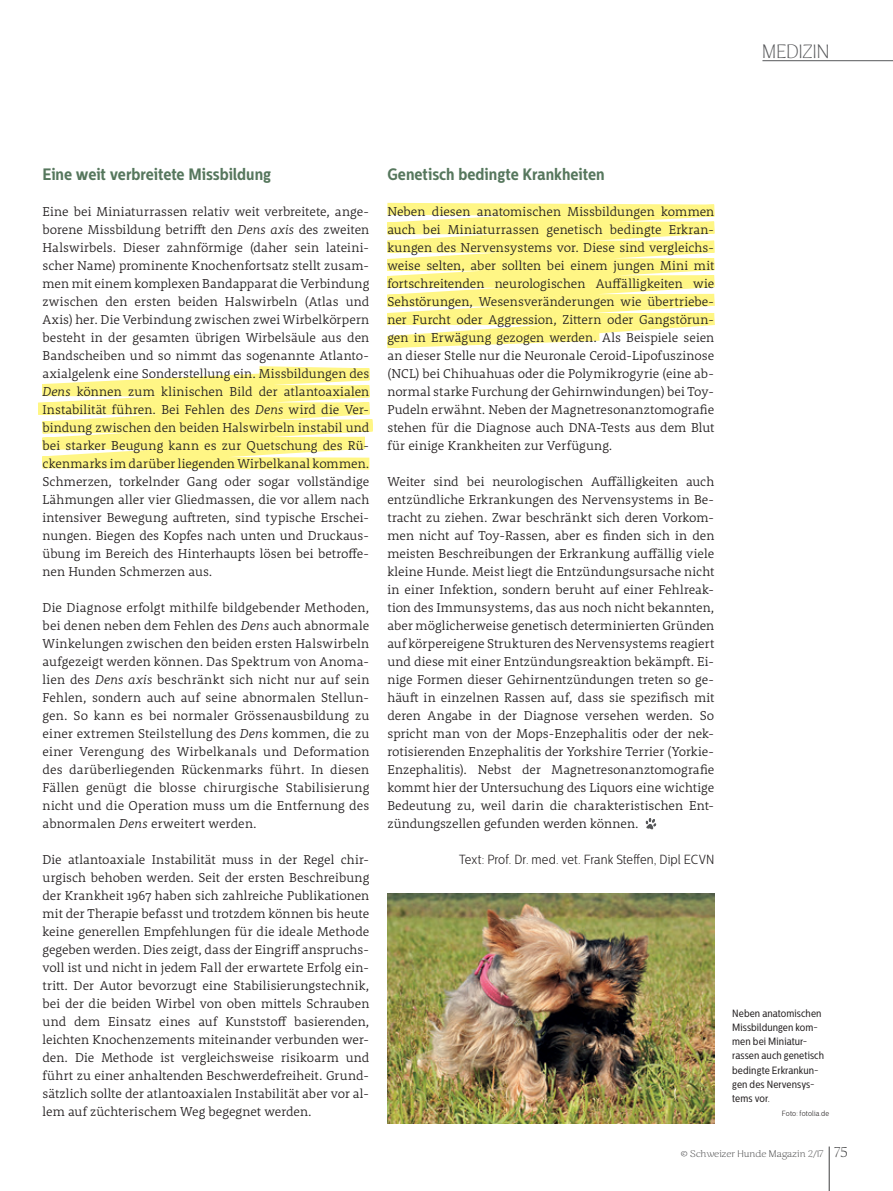
<style>
.page{position:relative;width:893px;height:1191px;background:#fff}
.page>*{position:absolute;margin:0;border:0;box-sizing:border-box;transform-origin:0 0}
.t1{font:200 18px "Caturrita";letter-spacing:.02em;color:#57585a}
.t2{font:700 16.5px "Centrale Sans Cnd";color:#56775d}
.t3{font:300 13.2px/18px "Rooney Pro";color:#231f20;text-align:justify}
.t4{font:300 13.2px "Centrale Sans Cnd";letter-spacing:.005em;color:#231f20}
.t5{font:10.5px/14.2px "Centrale Sans Cnd";letter-spacing:.005em;color:#231f20}
.t6{font:200 9px "Caturrita";letter-spacing:.01em;color:#3e3e3f;scale:1.1 1}
.t7{font:300 7.5px "Centrale Sans Cnd";letter-spacing:.02em;color:#231f20}
.s1{font-style:italic}
.s2{font-size:13.5px}
</style>
<div class="page">
<img style="left:387px;top:893px;width:327px;height:230px">
<hr style="left:762px;top:60px;width:131px;height:1px;background:#57585a">
<hr style="left:829px;top:1146px;width:1px;height:45px;background:#3e3e3f">
<svg style="left:387px;top:202px;width:328px;height:147px"></svg>
<svg style="left:38px;top:366px;width:335px;height:104px"></svg>
<div style="left:645px;top:817px;width:12px;height:12px;background:#231f20;opacity:.15"></div>
<h1 class="t1" style="left:762px;top:41px;width:69px">MEDIZIN</h1>
<p class="t2" style="left:43px;top:164px;width:230px">Eine weit verbreitete Missbildung</p>
<p class="t3" style="left:43px;top:202px;width:328px">Eine bei Miniaturrassen relativ weit verbreitete, ange&shy;borene Missbildung betrifft den <span class="s1">Dens axis</span> des zweiten Halswirbels. Dieser zahnförmige (daher sein lateini&shy;scher Name) prominente Knochenfortsatz stellt zusam&shy;men mit einem komplexen Bandapparat die Verbindung zwischen den ersten beiden Halswirbeln (Atlas und Axis) her. Die Verbindung zwischen zwei Wirbelkörpern besteht in der gesamten übrigen Wirbelsäule aus den Bandscheiben und so nimmt das sogenannte Atlanto&shy;axialgelenk eine Sonderstellung ein. Missbildungen des <span class="s1">Dens</span> können zum klinischen Bild der atlantoaxialen Instabilität führen. Bei Fehlen des <span class="s1">Dens</span> wird die Ver&shy;bindung zwischen den beiden Halswirbeln instabil und bei starker Beugung kann es zur Quetschung des Rü&shy;ckenmarks im darüber liegenden Wirbelkanal kommen.<br>Schmerzen, torkelnder Gang oder sogar vollständige Lähmungen aller vier Gliedmassen, die vor allem nach intensiver Bewegung auftreten, sind typische Erschei&shy;nungen. Biegen des Kopfes nach unten und Druckaus&shy;übung im Bereich des Hinterhaupts lösen bei betroffe&shy;nen Hunden Schmerzen aus.</p>
<p class="t3" style="left:43px;top:598px;width:328px">Die Diagnose erfolgt mithilfe bildgebender Methoden, bei denen neben dem Fehlen des <span class="s1">Dens</span> auch abnormale Winkelungen zwischen den beiden ersten Halswirbeln aufgezeigt werden können. Das Spektrum von Anoma&shy;lien des <span class="s1">Dens axis</span> beschränkt sich nicht nur auf sein Fehlen, sondern auch auf seine abnormalen Stellun&shy;gen. So kann es bei normaler Grössenausbildung zu einer extremen Steilstellung des <span class="s1">Dens</span> kommen, die zu einer Verengung des Wirbelkanals und Deformation des darüberliegenden Rückenmarks führt. In diesen Fällen genügt die blosse chirurgische Stabilisierung nicht und die Operation muss um die Entfernung des abnormalen <span class="s1">Dens</span> erweitert werden.</p>
<p class="t3" style="left:43px;top:850px;width:328px">Die atlantoaxiale Instabilität muss in der Regel chir&shy;urgisch behoben werden. Seit der ersten Beschreibung der Krankheit 1967 haben sich zahlreiche Publikationen mit der Therapie befasst und trotzdem können bis heute keine generellen Empfehlungen für die ideale Methode gegeben werden. Dies zeigt, dass der Eingriff anspruchs&shy;voll ist und nicht in jedem Fall der erwartete Erfolg ein&shy;tritt. Der Autor bevorzugt eine Stabilisierungstechnik, bei der die beiden Wirbel von oben mittels Schrauben und dem Einsatz eines auf Kunststoff basierenden, leichten Knochenzements miteinander verbunden wer&shy;den. Die Methode ist vergleichsweise risikoarm und führt zu einer anhaltenden Beschwerdefreiheit. Grund&shy;sätzlich sollte der atlantoaxialen Instabilität aber vor al&shy;lem auf züchterischem Weg begegnet werden.</p>
<p class="t2" style="left:387px;top:164px;width:219px">Genetisch bedingte Krankheiten</p>
<p class="t3" style="left:387px;top:202px;width:328px">Neben diesen anatomischen Missbildungen kommen auch bei Miniaturrassen genetisch bedingte Erkran&shy;kungen des Nervensystems vor. Diese sind vergleichs&shy;weise selten, aber sollten bei einem jungen Mini mit fortschreitenden neurologischen Auffälligkeiten wie Sehstörungen, Wesensveränderungen wie übertriebe&shy;ner Furcht oder Aggression, Zittern oder Gangstörun&shy;gen in Erwägung gezogen werden. Als Beispiele seien an dieser Stelle nur die Neuronale Ceroid-Lipofuszinose (NCL) bei Chihuahuas oder die Polymikrogyrie (eine ab&shy;normal starke Furchung der Gehirnwindungen) bei Toy-Pudeln erwähnt. Neben der Magnetresonanztomografie stehen für die Diagnose auch DNA-Tests aus dem Blut für einige Krankheiten zur Verfügung.</p>
<p class="t3" style="left:387px;top:472px;width:328px">Weiter sind bei neurologischen Auffälligkeiten auch entzündliche Erkrankungen des Nervensystems in Be&shy;tracht zu ziehen. Zwar beschränkt sich deren Vorkom&shy;men nicht auf Toy-Rassen, aber es finden sich in den meisten Beschreibungen der Erkrankung auffällig viele kleine Hunde. Meist liegt die Entzündungsursache nicht in einer Infektion, sondern beruht auf einer Fehlreak&shy;tion des Immunsystems, das aus noch nicht bekannten, aber möglicherweise genetisch determinierten Gründen auf körpereigene Strukturen des Nervensystems reagiert und diese mit einer Entzündungsreaktion bekämpft. Ei&shy;nige Formen dieser Gehirnentzündungen treten so ge&shy;häuft in einzelnen Rassen auf, dass sie spezifisch mit deren Angabe in der Diagnose versehen werden. So spricht man von der Mops-Enzephalitis oder der nek&shy;rotisierenden Enzephalitis der Yorkshire Terrier (Yorkie-Enzephalitis). Nebst der Magnetresonanztomografie kommt hier der Untersuchung des Liquors eine wichtige Bedeutung zu, weil darin die charakteristischen Ent&shy;zündungszellen gefunden werden können.</p>
<p class="t4" style="left:459px;top:852px;width:257px">Text: Prof. Dr. med. vet. Frank Steffen, Dipl ECVN</p>
<p class="t5" style="left:732px;top:1006px;width:93px">Neben anatomischen<br>Missbildungen kom&shy;men bei Miniatur&shy;rassen auch genetisch bedingte Erkrankun&shy;gen des Nervensys&shy;tems vor.</p>
<p class="t7" style="left:782px;top:1109px;width:49px">Foto: fotolia.de</p>
<p class="t6" style="left:681px;top:1148px;width:153px">© Schweizer Hunde Magazin 2/17 <span class="s2">75</span></p>
</div>
